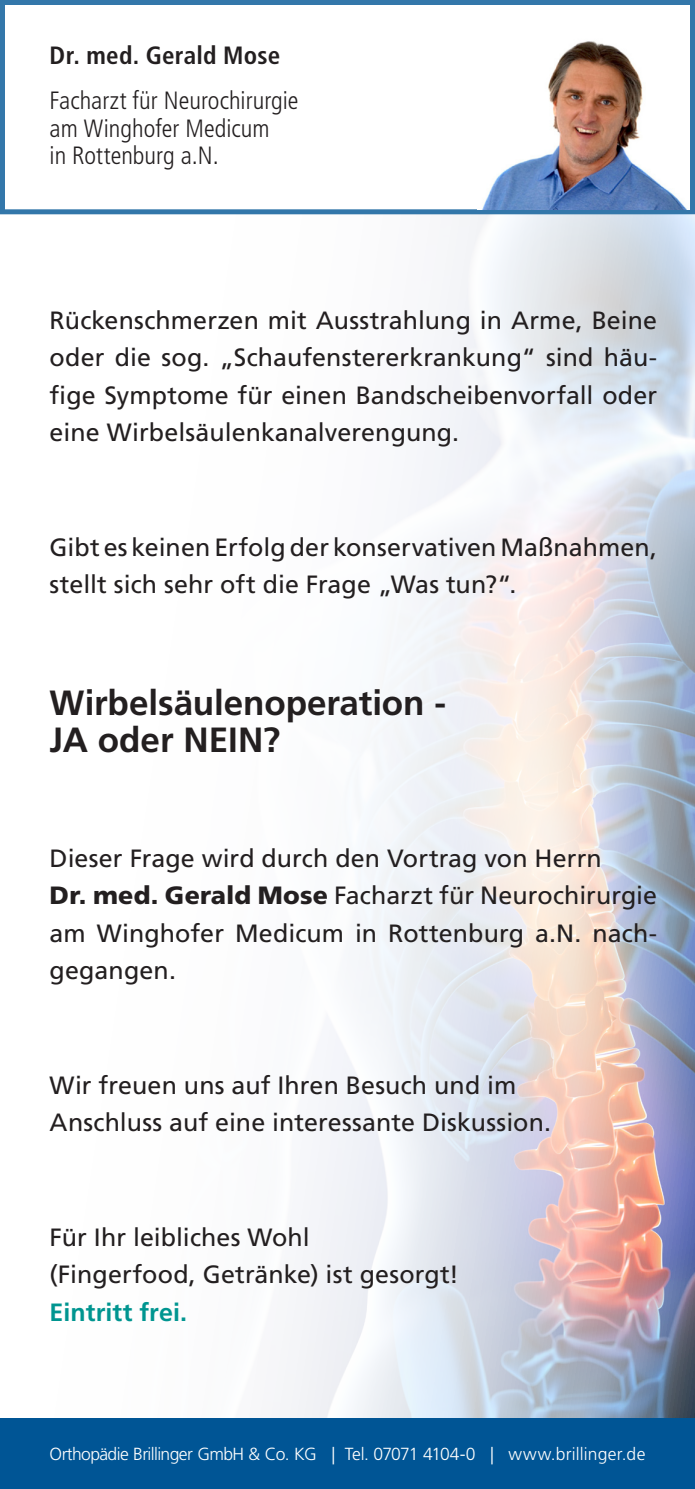
<style>
.page{position:relative;width:695px;height:1489px;background:#fff}
.page>*{position:absolute;margin:0;border:0;box-sizing:border-box;transform-origin:0 0}
.t1{font:700 35px "Frutiger LT Pro";letter-spacing:-.005em;color:#231f20}
.t2{font:25px/37.5px "Frutiger LT Pro";letter-spacing:.005em;color:#231f20}
.t3{font:300 condensed 25px "Frutiger LT Pro";color:#231f20}
.t4{font:700 condensed 25px "Frutiger LT Pro";letter-spacing:.01em;color:#231f20}
.Text{font:300 17.5px "Frutiger LT Pro";letter-spacing:-.035em;color:#fff}
.s1{font-weight:900}
.s2{font-weight:700;color:#009590}
</style>
<div class="page">
<div style="left:0;top:0;width:694px;height:214px;border:5px solid #005595"></div>
<img style="left:0;top:214px;width:694px;height:1203px">
<div style="left:0;top:1417px;width:694px;height:71px;background:#005595"></div>
<img style="left:478px;top:5px;width:211px;height:204px">
<hr style="left:0;top:0;width:1px;height:214px;background:#005595">
<p class="t4" style="left:50px;top:40px;width:232px">Dr. med. Gerald Mose</p>
<p class="t3" style="left:50px;top:86px;width:250px">Facharzt für Neurochirurgie</p>
<p class="t3" style="left:50px;top:114px;width:221px">am Winghofer Medicum</p>
<p class="t3" style="left:50px;top:141px;width:171px">in Rottenburg a.N.</p>
<p class="t2" style="left:50px;top:301px;width:609px;text-align:justify">Rückenschmerzen mit Ausstrahlung in Arme, Beine oder die sog. „Schaufenstererkrankung“ sind häu&shy;fige Symptome für einen Bandscheibenvorfall oder eine Wirbelsäulenkanalverengung.</p>
<p class="t2" style="left:50px;top:528px;width:609px">Gibt es keinen Erfolg der konservativen Maßnahmen, stellt sich sehr oft die Frage „Was tun?“.</p>
<p class="t1" style="left:50px;top:682px;width:398px">Wirbelsäulenoperation -</p>
<p class="t1" style="left:50px;top:719px;width:232px">JA oder NEIN?</p>
<p class="t2" style="left:50px;top:839px;width:553px">Dieser Frage wird durch den Vortrag von Herrn</p>
<p class="t2" style="left:50px;top:877px;width:609px;text-align:justify"><span class="s1">Dr. med. Gerald Mose</span> Facharzt für Neurochirurgie am Winghofer Medicum in Rottenburg a.N. nach&shy;gegangen.</p>
<p class="t2" style="left:50px;top:1066px;width:503px">Wir freuen uns auf Ihren Besuch und im<br>Anschluss auf eine interessante Diskussion.</p>
<p class="t2" style="left:50px;top:1218px;width:410px">Für Ihr leibliches Wohl (Fingerfood, Getränke) ist gesorgt!<br><span class="s2">Eintritt frei.</span></p>
<p class="Text" style="left:50px;top:1443px;width:597px">Orthopädie Brillinger GmbH &amp; Co. KG | Tel. 07071 4104-0 | www.brillinger.de</p>
</div>
